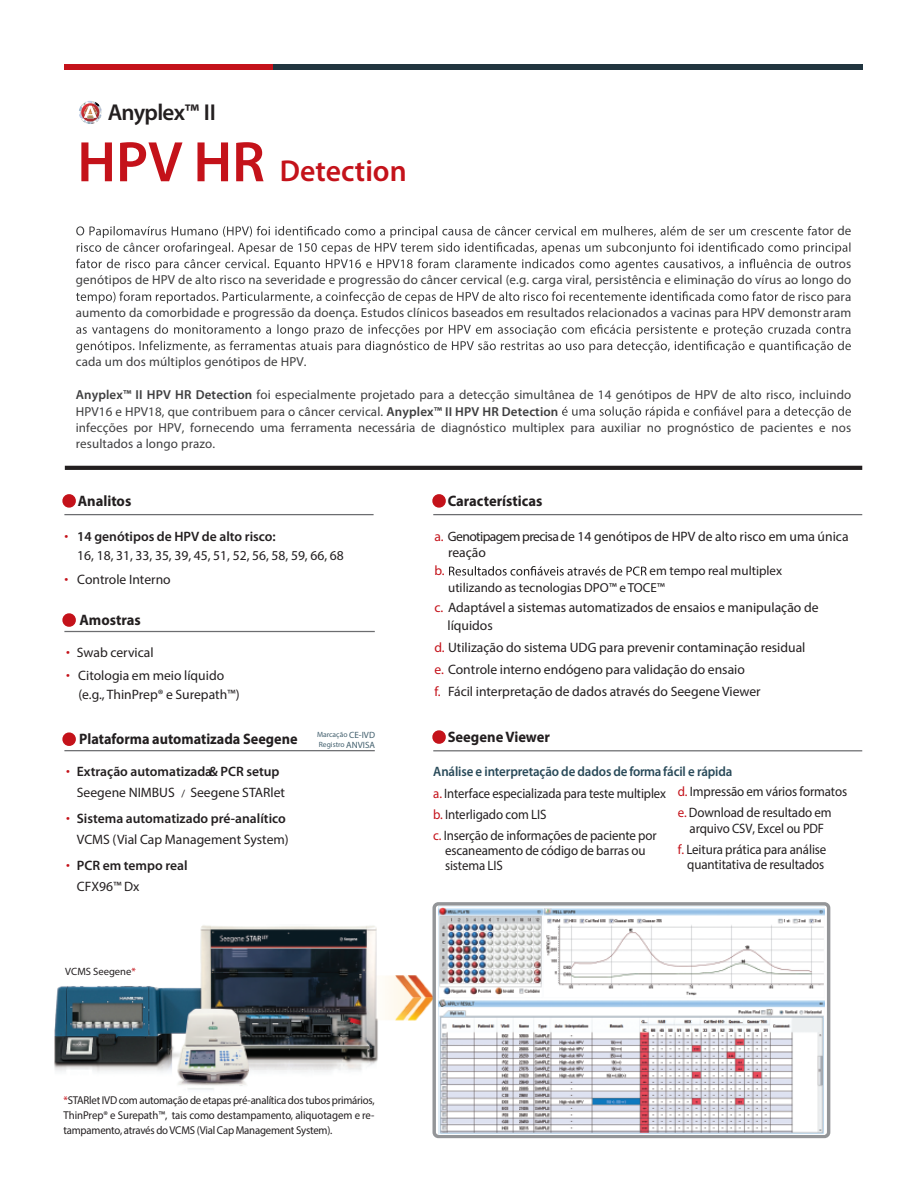
<style>
.page{position:relative;width:918px;height:1188px;background:#fff}
.page>*{position:absolute;margin:0;border:0;box-sizing:border-box;transform-origin:0 0}
.t1{font:600 57.6px "Myriad Pro";color:#c4121a}
.t2{font:600 30.3px "Myriad Pro";color:#c4121a}
.t3{font:600 23.1px "Myriad Pro";letter-spacing:-.03em;color:#231f20}
.t4{font:700 15.15px "Myriad Pro";color:#231f20;scale:.96 1}
.t5{font:700 15.15px "Myriad Pro";color:#231f20;scale:.94 1}
.t6{font:13.65px/19.6px "Myriad Pro";letter-spacing:-.005em;color:#231f20}
.t7{font:13.65px/21.1px "Myriad Pro";letter-spacing:-.005em;color:#231f20;scale:.95 1}
.t8{font:13.65px/21.5px "Myriad Pro";letter-spacing:-.005em;color:#231f20;scale:.93 1}
.t9{font:600 13.65px/21.1px "Myriad Pro";color:#231f20}
.t10{font:13.65px "Myriad Pro";color:#c4121a}
.t11{font:13.05px/16.4px "Myriad Pro";letter-spacing:.01em;color:#3e3e3f;text-align:right}
.t12{font:13.05px/16.2px "Myriad Pro";color:#231f20}
.t13{font:11.4px/15.1px "Myriad Pro";letter-spacing:-.02em;color:#231f20;text-align:justify;scale:.95 1}
.t14{font:10.65px "Myriad Pro";color:#231f20}
.t15{font:7.5px/9.9px "Myriad Pro";color:#43606e}
.s1{font-weight:600}
.s2{color:#c4121a}
.s3{font-weight:400;color:#c4121a}
.s4{font-weight:400}
.s5{font-weight:400;font-size:10.65px}
.s6{font-size:9.15px}
.s7{font-weight:600;color:#294a59}
</style>
<div class="page">
<img style="left:54px;top:925px;width:379px;height:171px">
<hr style="left:64px;top:514px;width:310px;height:1px;background:#6c6d70">
<hr style="left:433px;top:514px;width:429px;height:1px;background:#6c6d70">
<div style="left:62px;top:494px;width:14px;height:14px;border:6px solid #c4121a;border-radius:50%"></div>
<div style="left:432px;top:494px;width:14px;height:14px;border:6px solid #c4121a;border-radius:50%"></div>
<svg style="left:65px;top:466px;width:797px;height:4px;background:#262223"></svg>
<div style="left:273px;top:64px;width:590px;height:5px;background:#21353f"></div>
<div style="left:64px;top:64px;width:209px;height:5px;background:#c4121a"></div>
<svg style="left:79px;top:101px;width:23px;height:23px"></svg>
<hr style="left:64px;top:750px;width:311px;height:1px;background:#6c6d70">
<div style="left:62px;top:732px;width:14px;height:14px;border:6px solid #c4121a;border-radius:50%"></div>
<hr style="left:64px;top:631px;width:311px;height:1px;background:#6c6d70">
<div style="left:62px;top:613px;width:14px;height:14px;border:6px solid #c4121a;border-radius:50%"></div>
<svg style="left:449px;top:566px;width:198px;height:10px"></svg>
<hr style="left:433px;top:750px;width:429px;height:1px;background:#6c6d70">
<div style="left:432px;top:730px;width:14px;height:14px;border:6px solid #c4121a;border-radius:50%"></div>
<div style="left:433px;top:902px;width:397px;height:236px;border:3px solid #939598;border-radius:4px"></div>
<img style="left:438px;top:907px;width:386px;height:227px">
<svg style="left:76px;top:226px;width:774px;height:45px"></svg>
<svg style="left:76px;top:291px;width:719px;height:12px"></svg>
<svg style="left:76px;top:324px;width:775px;height:29px"></svg>
<svg style="left:562px;top:406px;width:289px;height:12px"></svg>
<p class="t3" style="left:108px;top:97px;width:110px">Anyplex™ II</p>
<p class="t1" style="left:77px;top:125px;width:189px">HPV HR</p>
<p class="t2" style="left:280px;top:152px;width:128px">Detection</p>
<p class="t11" style="left:818px;top:223px;width:35px">tor de</p>
<p class="t11" style="left:76px;top:255px;width:777px">utros<br>genótipos de HPV de alto risco na severidade e progressão do câncer cervical (e.g. carga viral, persistência e eliminação do vírus ao longo do risco para<br>aumento da comorbidade e progressão da doença. Estudos clínicos baseados em resultados relacionados a vacinas para HPV demonstr aram a</p>
<p class="t11" style="left:76px;top:354px;width:232px">cada um dos múltiplos genótipos de HPV.</p>
<p class="t11" style="left:76px;top:386px;width:777px;text-align:left"><span class="s1">Anyplex™ II HPV HR Detection</span> foi especialmente projetado para a detecção simultânea de 14 genótipos de HPV de alto risco, incluindo HPV16 e HPV18, que contribuem para o câncer cervical. <span class="s1">Anyplex™ II HPV HR Detection<br></span>infecções por HPV, fornecendo uma ferramenta necessária de diagnóstico multiplex para auxiliar no prognóstico de pacientes e nos resultados a longo prazo.</p>
<p class="t4" style="left:78px;top:491px;width:57px">Analitos</p>
<p class="t6" style="left:77px;top:526px;width:268px;text-indent:-13px"><span class="s2">•</span> <span class="s1">14 genótipos de HPV de alto risco:<br></span>16, 18, 31, 33, 35, 39, 45, 51, 52, 56, 58, 59, 66, 68</p>
<p class="t6" style="left:64px;top:569px;width:108px"><span class="s2">•</span> Controle Interno</p>
<p class="t4" style="left:80px;top:610px;width:65px">Amostras</p>
<p class="t6" style="left:66px;top:642px;width:89px"><span class="s2">•</span> Swab cervical</p>
<p class="t6" style="left:78px;top:665px;width:163px;text-indent:-12px"><span class="s2">•</span> Citologia em meio líquido (e.g., ThinPrep® e Surepath™)</p>
<p class="t5" style="left:79px;top:729px;width:234px">Plataforma automatizada Seegene</p>
<p class="t9" style="left:77px;top:761px;width:210px;text-indent:-11px"><span class="s3">•</span> Extração automatizada &amp; PCR setup<br><span class="s4">Seegene NIMBUS</span> <span class="s5">/</span> <span class="s4">Seegene STARlet</span></p>
<p class="t9" style="left:66px;top:807px;width:224px;text-align:right"><span class="s3">•</span> Sistema automatizado pré-analítico<br><span class="s4">VCMS (Vial Cap Management System)</span></p>
<p class="t9" style="left:77px;top:854px;width:112px;text-indent:-11px"><span class="s3">•</span> PCR em tempo real<br><span class="s4">CFX96™ Dx</span></p>
<p class="t15" style="left:317px;top:730px;width:60px">Marcação <span class="s6">CE-IVD<br></span>Registro <span class="s6">ANVISA</span></p>
<p class="t14" style="left:65px;top:965px;width:72px">VCMS Seegene<span class="s2">*</span></p>
<p class="t13" style="left:64px;top:1092px;width:329px"><span class="s2">*</span>STARlet IVD com automação de etapas pré-analítica dos tubos primários, ThinPrep® e Surepath™, tais como destampamento, aliquotagem e re&shy;tampamento, através doVCMS (Vial Cap Management System).</p>
<p class="t4" style="left:448px;top:491px;width:100px">Características</p>
<p class="t6" style="left:448px;top:528px;width:402px;line-height:16.4px;text-indent:-14px"><span class="s2">a.</span> Genotipagem precisade 14 genótipos de HPV de alto risco em uma única reação</p>
<p class="t10" style="left:434px;top:562px;width:12px">b.</p>
<p class="t12" style="left:448px;top:563px;width:335px;text-indent:201px">em tempo real multiplex utilizando as tecnologias DPO™ e TOCE™</p>
<p class="t6" style="left:447px;top:598px;width:373px;line-height:17.9px;text-indent:-13px"><span class="s2">c.</span> Adaptável a sistemas automatizados de ensaios e manipulação de líquidos</p>
<p class="t6" style="left:434px;top:636px;width:373px;line-height:22px"><span class="s2">d.</span> Utilização do sistema UDG para prevenir contaminação residual <span class="s2">e.</span> Controle interno endógeno para validação do ensaio<br><span class="s2">f.</span> Fácil interpretação de dados através do Seegene Viewer</p>
<p class="t4" style="left:448px;top:727px;width:108px">SeegeneViewer</p>
<p class="t8" style="left:433px;top:760px;width:323px"><span class="s7">Análise e interpretação de dados de forma fácil e rápida </span><span class="s2">a.</span> Interface especializada para teste multiplex<br><span class="s2">b.</span> Interligado com LIS<br><span class="s2">c.</span> Inserção de informações de paciente por</p>
<p class="t7" style="left:445px;top:843px;width:212px;line-height:15.1px">escaneamento de código de barras ou sistema LIS</p>
<p class="t7" style="left:678px;top:781px;width:180px"><span class="s2">d.</span> Impressão em vários formatos <span class="s2">e.</span> Download de resultado em</p>
<p class="t7" style="left:678px;top:817px;width:158px;text-align:right">arquivo CSV, Excel ou PDF<br><span class="s2">f.</span> Leitura prática para análise</p>
<p class="t7" style="left:687px;top:854px;width:146px">quantitativa de resultados</p>
</div>
